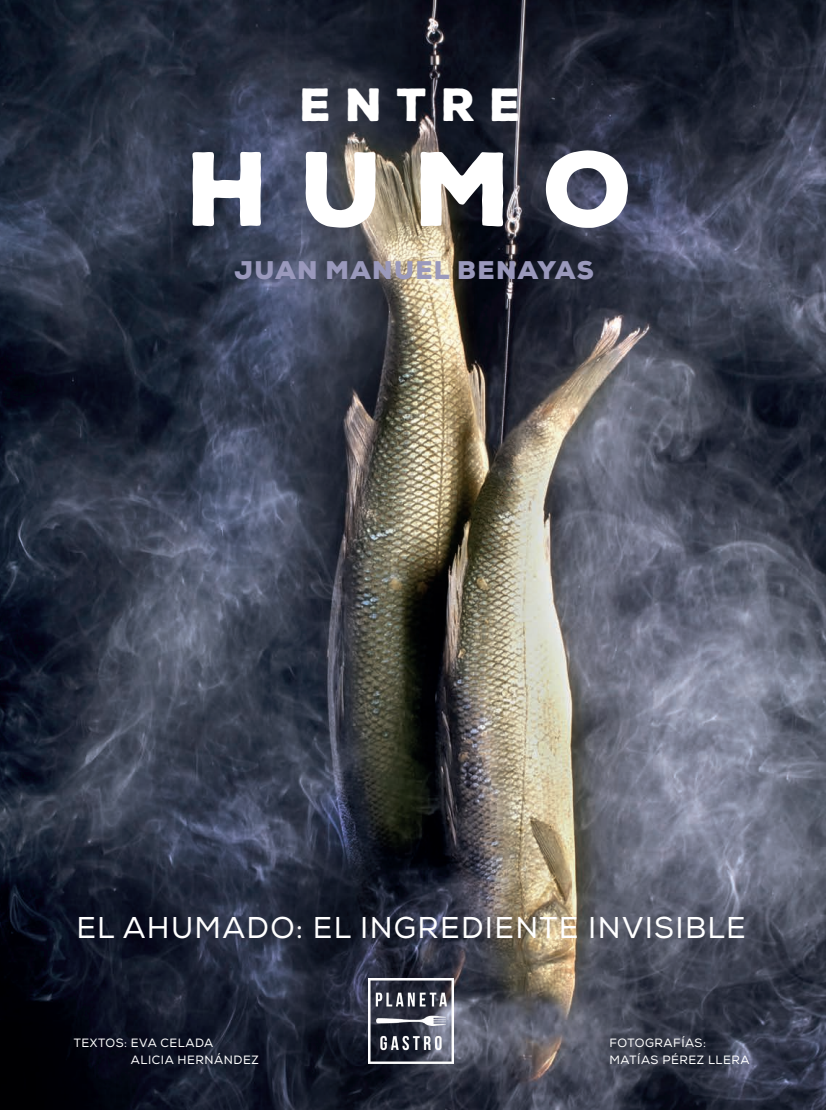
<style>
.page{position:relative;width:826px;height:1110px;background:#fff}
.page>*{position:absolute;margin:0;border:0;box-sizing:border-box;transform-origin:0 0}
.t1{font:900 102px "Nexa Rust Sans";color:#fff}
.t2{font:900 45px "Nexa Rust Sans";letter-spacing:.31em;color:#fff}
.t3{font:30px "Nexa";letter-spacing:.045em;color:#fff}
.t4{font:900 25.5px "Nexa";letter-spacing:.055em;color:#9a99bc}
.t5{font:12px/16.5px "Nexa";letter-spacing:.045em;color:#fff}
</style>
<div class="page">
<img style="left:0;top:0;width:825px;height:1109px">
<img style="left:368px;top:978px;width:85px;height:85px">
<h2 class="t2" style="left:300px;top:75px;width:222px">ENTRE</h2>
<h1 class="t1" style="left:188px;top:120px;width:447px">HUMO</h1>
<h3 class="t4" style="left:234px;top:254px;width:360px">JUAN MANUEL BENAYAS</h3>
<h3 class="t3" style="left:76px;top:909px;width:670px">EL AHUMADO: EL INGREDIENTE INVISIBLE</h3>
<p class="t5" style="left:131px;top:1035px;width:129px;text-indent:-57px">TEXTOS: EVA CELADA<br>ALICIA HERNÁNDEZ</p>
<p class="t5" style="left:609px;top:1035px;width:142px">FOTOGRAFÍAS:<br>MATÍAS PÉREZ LLERA</p>
</div>
